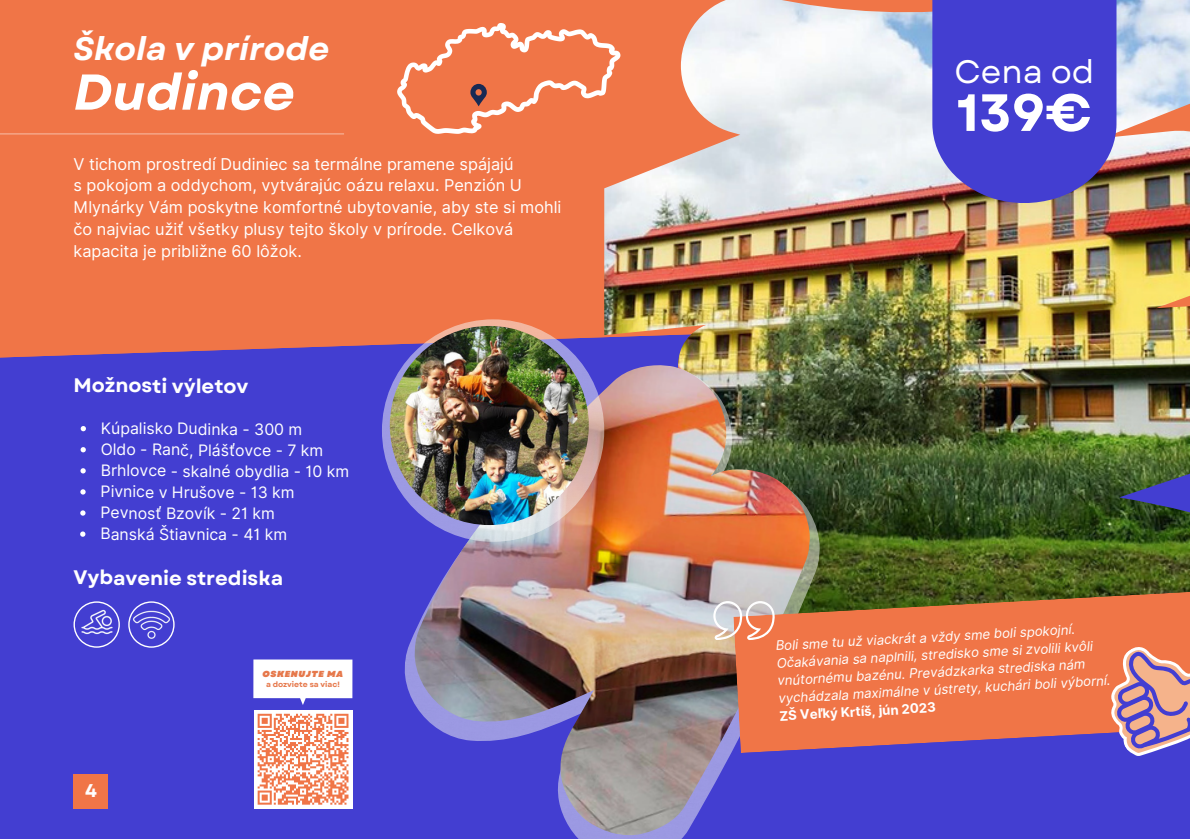
<style>
.page{position:relative;width:1190px;height:839px;background:#fff}
.page>*{position:absolute;margin:0;border:0;box-sizing:border-box;transform-origin:0 0}
.t1{font:700 52.2px "Garet";color:#fff}
.t2{font:italic 700 50.2px "Garet";color:#fff}
.t3{font:italic 700 32.4px "Garet";color:#fff}
.t4{font:32.4px "Garet";color:#fff}
.t5{font:700 19.6px "Garet";letter-spacing:-.005em;color:#fff}
.t6{font:700 18.4px "Garet";color:#fff}
.t7{font:16.2px/21.8px "Inter";color:#fff}
.t8{font:15.8px "Inter";letter-spacing:-.005em;color:#fff}
.t9{font:italic 13.2px/17.6px "Inter";color:#fff}
.t10{font:700 13.2px "Inter";color:#fff}
.t11{font:italic 900 8.8px "Garet";letter-spacing:.075em;color:#e6784b}
.t12{font:700 7.6px "Garet";color:#e6784b}
</style>
<div class="page">
<div style="left:0;top:0;width:1190px;height:838px;background:#f07547"></div>
<hr style="left:0;top:133px;width:344px;height:2px;background:#fff">
<div style="left:0;top:325px;width:1190px;height:513px;background:#433ed1"></div>
<img style="left:604px;top:0;width:586px;height:590px">
<svg style="left:932px;top:0;width:184px;height:203px;background:#4a44c9"></svg>
<img style="left:391px;top:366px;width:435px;height:472px">
<img style="left:402px;top:364px;width:414px;height:474px">
<svg style="left:733px;top:590px;width:457px;height:163px"></svg>
<svg style="left:397px;top:23px;width:223px;height:111px"></svg>
<div style="left:254px;top:709px;width:99px;height:99px;background:#fff"></div>
<svg style="left:257px;top:713px;width:92px;height:92px"></svg>
<img style="left:382px;top:319px;width:222px;height:222px;border-radius:50%">
<img style="left:390px;top:326px;width:199px;height:199px;border-radius:50%">
<svg style="left:253px;top:659px;width:99px;height:46px;background:#e1e0f7"></svg>
<div style="left:74px;top:774px;width:34px;height:34px;background:#f07547"></div>
<svg style="left:1082px;top:620px;width:108px;height:153px"></svg>
<svg style="left:713px;top:601px;width:62px;height:39px"></svg>
<svg style="left:81px;top:426px;width:5px;height:5px"></svg>
<svg style="left:81px;top:447px;width:5px;height:5px"></svg>
<svg style="left:80px;top:468px;width:6px;height:5px"></svg>
<svg style="left:80px;top:489px;width:6px;height:5px"></svg>
<svg style="left:80px;top:510px;width:6px;height:5px"></svg>
<svg style="left:80px;top:531px;width:5px;height:5px"></svg>
<svg style="left:74px;top:601px;width:46px;height:46px"></svg>
<img style="left:80px;top:605px;width:33px;height:33px">
<svg style="left:128px;top:601px;width:47px;height:46px"></svg>
<img style="left:133px;top:606px;width:37px;height:37px">
<p class="t3" style="left:74px;top:25px;width:257px">Škola v prírode</p>
<p class="t2" style="left:74px;top:56px;width:223px">Dudince</p>
<p class="t7" style="left:74px;top:153px;width:441px">V tichom prostredí Dudiniec sa termálne pramene spájajú</p>
<p class="t7" style="left:74px;top:174px;width:489px">s pokojom a oddychom, vytvárajúc oázu relaxu. Penzión U Mlynárky Vám poskytne komfortné ubytovanie, aby ste si mohli čo najviac užiť všetky plusy tejto školy v prírode. Celková kapacita je približne 60 lôžok.</p>
<p class="t5" style="left:74px;top:371px;width:177px">Možnosti výletov</p>
<p class="t8" style="left:101px;top:419px;width:203px">Kúpalisko Dudinka - 300 m</p>
<p class="t8" style="left:101px;top:440px;width:224px">Oldo - Ranč, Plášťovce - 7 km</p>
<p class="t8" style="left:101px;top:461px;width:250px">Brhlovce - skalné obydlia - 10 km</p>
<p class="t8" style="left:101px;top:482px;width:196px">Pivnice v Hrušove - 13 km</p>
<p class="t8" style="left:101px;top:503px;width:176px">Pevnosť Bzovík - 21 km</p>
<p class="t8" style="left:100px;top:524px;width:188px">Banská Štiavnica - 41 km</p>
<p class="t5" style="left:74px;top:564px;width:211px">Vybavenie strediska</p>
<p class="t6" style="left:85px;top:777px;width:13px">4</p>
<p class="t11" style="left:263px;top:667px;width:82px">OSKENUJTE MA</p>
<p class="t12" style="left:266px;top:678px;width:75px">a dozviete sa viac!</p>
<p class="t4" style="left:954px;top:48px;width:141px">Cena od</p>
<p class="t1" style="left:957px;top:75px;width:137px">139€</p>
<p class="t9" style="left:775px;top:636px;width:301px;rotate:-3deg">Boli sme tu už viackrát a vždy sme boli spokojní.</p>
<p class="t9" style="left:776px;top:654px;width:334px;rotate:-3deg">Očakávania sa naplnili, stredisko sme si zvolili kvôli vnútornému bazénu. Prevádzkarka strediska nám vychádzala maximálne v ústrety, kuchári boli výborní.</p>
<p class="t10" style="left:779px;top:707px;width:158px;rotate:-3deg">ZŠ Veľký Krtíš, jún 2023</p>
</div>
